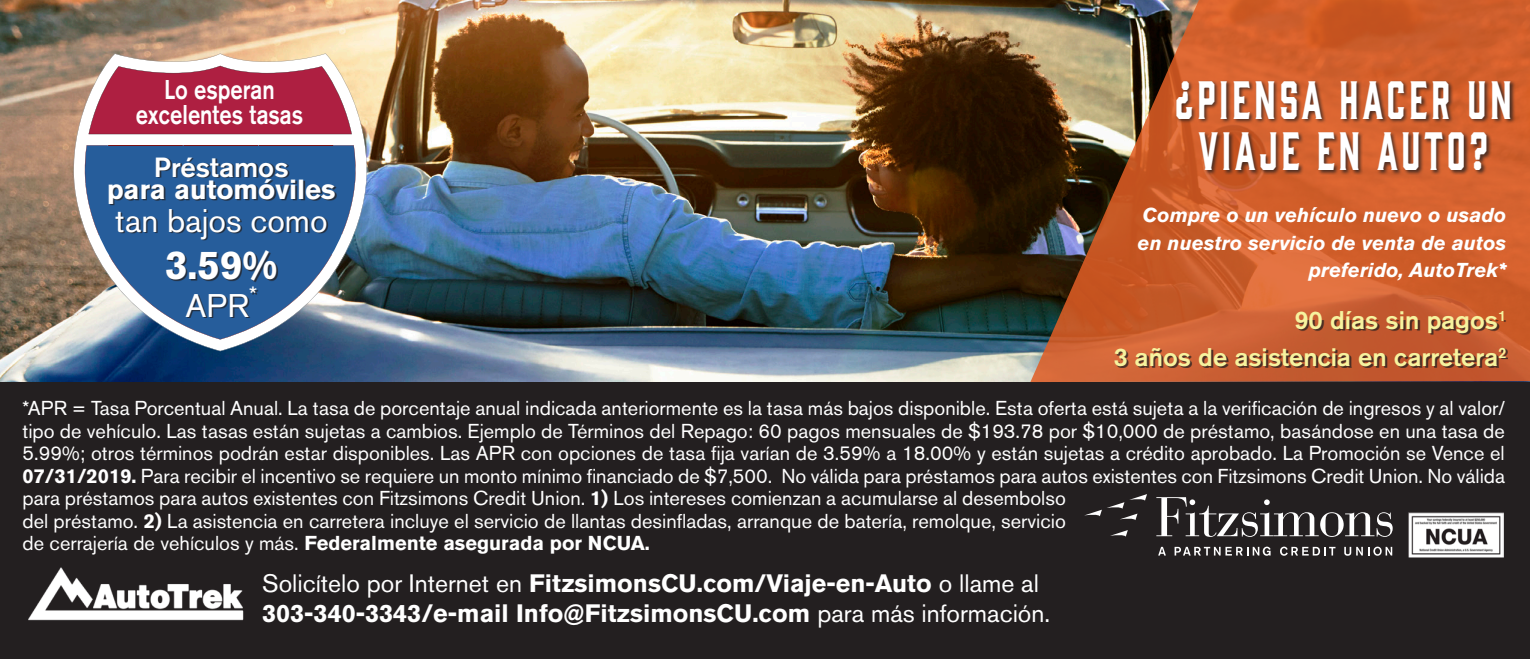
<style>
.page{position:relative;width:1530px;height:659px;background:#fff}
.page>*{position:absolute;margin:0;border:0;box-sizing:border-box;transform-origin:0 0}
.t1{font:49.5px "Gin";letter-spacing:.09em;color:#fff;scale:.81 1}
.t2{font:700 40px "Akzidenz Grotesk BE";color:#fff}
.t3{font:32.5px "Akzidenz Grotesk BE";color:#fff}
.t4{font:700 27.5px "Akzidenz Grotesk BE";color:#fff}
.t5{font:500 27.5px "Akzidenz Grotesk BE";color:#fff}
.t6{font:500 27px "Akzidenz Grotesk BE";color:#fff;scale:.81 1}
.t7{font:500 25.5px "Akzidenz Grotesk BE";color:#f6f39f}
.t8{font:700 25px/30px "Akzidenz Grotesk BE";color:#fff}
.t9{font:20px/22.5px "Akzidenz Grotesk BE";color:#fff}
.t10{font:italic 700 20px/27.5px "Akzidenz Grotesk BE";color:#fff;text-align:right}
.s1{font-weight:700}
.s2{font-weight:400}
</style>
<div class="page">
<img style="left:0;top:0;width:1030px;height:382px">
<div style="left:0;top:382px;width:1530px;height:277px;background:#231f20"></div>
<svg style="left:1110px;top:530px;width:18px;height:7px"></svg>
<svg style="left:1084px;top:494px;width:63px;height:26px"></svg>
<svg style="left:1156px;top:497px;width:237px;height:40px"></svg>
<svg style="left:1158px;top:547px;width:8px;height:8px"></svg>
<svg style="left:1175px;top:546px;width:96px;height:10px"></svg>
<svg style="left:1280px;top:546px;width:56px;height:10px"></svg>
<svg style="left:1344px;top:546px;width:48px;height:10px"></svg>
<img style="left:28px;top:568px;width:216px;height:53px">
<img style="left:1408px;top:512px;width:95px;height:45px">
<svg style="left:1030px;top:0;width:500px;height:382px;background:#b65e32"></svg>
<div style="left:1116px;top:320px;width:392px;height:48px;background:#231f20;opacity:.75"></div>
<div style="left:1175px;top:80px;width:341px;height:95px;background:#231f20;opacity:.75"></div>
<img style="left:73px;top:53px;width:295px;height:298px">
<svg style="left:89px;top:66px;width:263px;height:68px;background:#b73d59"></svg>
<svg style="left:85px;top:145px;width:271px;height:194px;background:#637f9f"></svg>
<div style="left:111px;top:158px;width:226px;height:160px;background:#231f20;opacity:.75"></div>
<p class="t6" style="left:164px;top:73px;width:138px">Lo esperan</p>
<p class="t6" style="left:136px;top:98px;width:208px">excelentes tasas</p>
<p class="t5" style="left:154px;top:150px;width:136px">Préstamos</p>
<p class="t4" style="left:107px;top:173px;width:230px">para automóviles</p>
<p class="t3" style="left:115px;top:201px;width:214px">tan bajos como</p>
<p class="t2" style="left:165px;top:242px;width:114px">3.59%</p>
<p class="t3" style="left:185px;top:286px;width:73px">APR<sup>*</sup></p>
<p class="t1" style="left:1175px;top:66px;width:418px">¿PIENSA HACER UN</p>
<p class="t1" style="left:1199px;top:117px;width:359px">VIAJE EN AUTO?</p>
<p class="t10" style="left:1138px;top:201px;width:370px">Compre o un vehículo nuevo o usado en nuestro servicio de venta de autos preferido, AutoTrek*</p>
<p class="t7" style="left:1294px;top:305px;width:214px">90 días sin pagos<sup>1</sup></p>
<p class="t7" style="left:1113px;top:342px;width:395px">3 años de asistencia en carretera<sup>2</sup></p>
<p class="t9" style="left:22px;top:397px;width:1484px">*APR = Tasa Porcentual Anual. La tasa de porcentaje anual indicada anteriormente es la tasa más bajos disponible. Esta oferta está sujeta a la verificación de ingresos y al valor/ tipo de vehículo. Las tasas están sujetas a cambios. Ejemplo de Términos del Repago: 60 pagos mensuales de $193.78 por $10,000 de préstamo, basándose en una tasa de 5.99%; otros términos podrán estar disponibles. Las APR con opciones de tasa fija varían de 3.59% a 18.00% y están sujetas a crédito aprobado. La Promoción se Vence el <span class="s1">07/31/2019.</span> Para recibir el incentivo se requiere un monto mínimo financiado de $7,500. No válida para préstamos para autos existentes con Fitzsimons Credit Union. No válida para préstamos para autos existentes con Fitzsimons Credit Union. <span class="s1">1)</span> Los intereses comienzan a acumularse al desembolso<br>del préstamo. <span class="s1">2)</span> La asistencia en carretera incluye el servicio de llantas desinfladas, arranque de batería, remolque, servicio<br>de cerrajería de vehículos y más. <span class="s1">Federalmente asegurada por NCUA.</span></p>
<p class="t8" style="left:262px;top:568px;width:790px"><span class="s2">Solicítelo por Internet en</span> FitzsimonsCU.com/Viaje-en-Auto <span class="s2">o llame al<br></span>303-340-3343/e-mail Info@FitzsimonsCU.com <span class="s2">para más información.</span></p>
</div>
